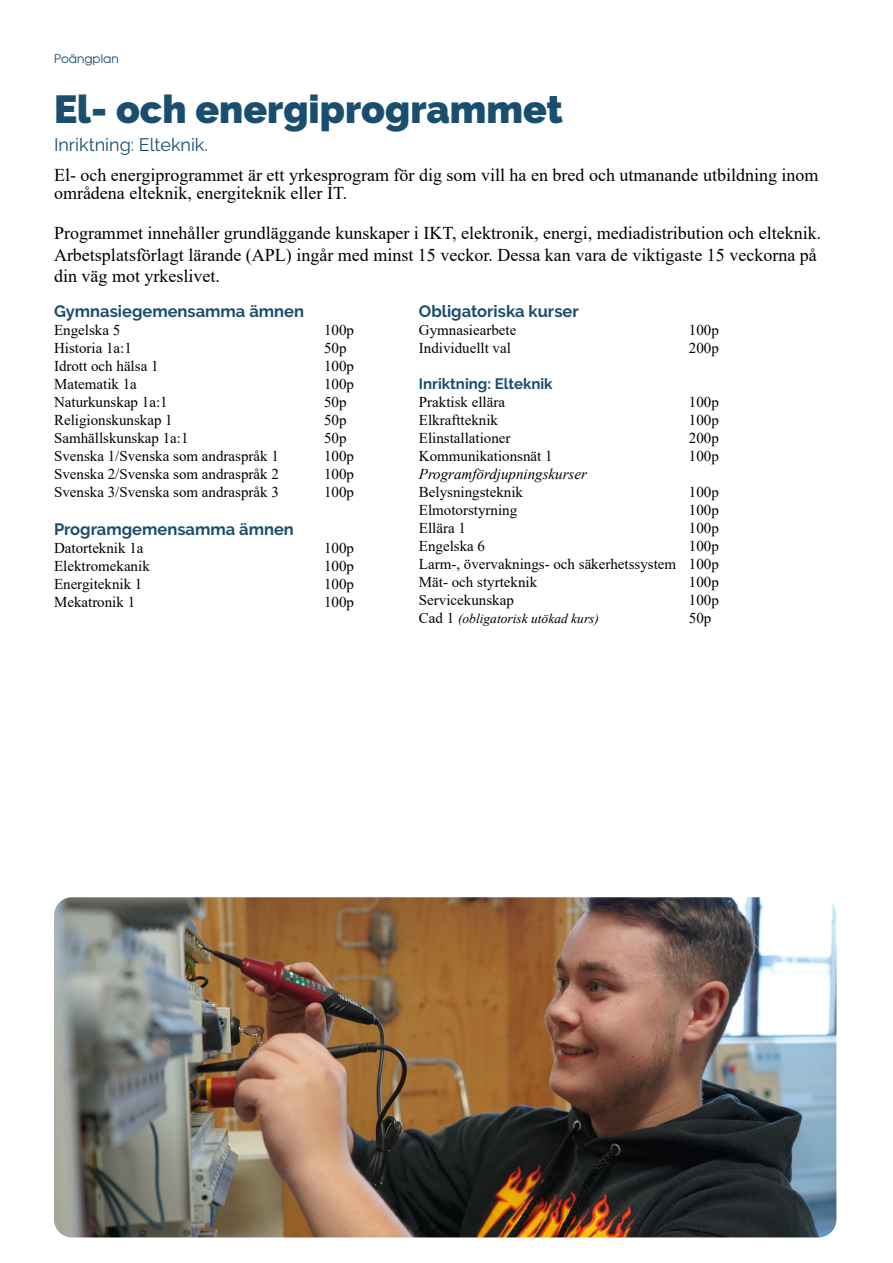
<style>
.page{position:relative;width:893px;height:1263px;background:#fff}
.page>*{position:absolute;margin:0;border:0;box-sizing:border-box;transform-origin:0 0}
.t1{font:900 39px "Raleway";color:#1a4e6e}
.t2{font:18px/18px "Times New Roman";color:#000001}
.t3{font:18px "Raleway";color:#1a4e6e}
.t4{font:700 16.5px "Raleway";color:#1a4e6e}
.t5{font:15px "Times New Roman";color:#000001}
.t6{font:italic 15px "Times New Roman";color:#000001}
.t7{font:700 15px "Raleway";color:#1a4e6e}
.t8{font:italic 13.5px "Times New Roman";color:#000001}
.t9{font:12px "Avant Garde";color:#1a4e6e}
.s1{font-style:normal;font-size:15px}
</style>
<div class="page">
<img style="left:54px;top:897px;width:782px;height:340px">
<p class="t9" style="left:54px;top:51px;width:66px">Poängplan</p>
<p class="t1" style="left:54px;top:86px;width:511px">El- och energiprogrammet</p>
<p class="t3" style="left:54px;top:134px;width:155px">Inriktning: Elteknik.</p>
<p class="t2" style="left:54px;top:166px;width:766px">El- och energiprogrammet är ett yrkesprogram för dig som vill ha en bred och utmanande utbildning inom områdena elteknik, energiteknik eller IT.</p>
<p class="t2" style="left:54px;top:223px;width:769px">Programmet innehåller grundläggande kunskaper i IKT, elektronik, energi, mediadistribution och elteknik.</p>
<p class="t2" style="left:54px;top:243px;width:764px;line-height:21.6px">Arbetsplatsförlagt lärande (APL) ingår med minst 15 veckor. Dessa kan vara de viktigaste 15 veckorna på din väg mot yrkeslivet.</p>
<p class="t4" style="left:54px;top:302px;width:252px">Gymnasiegemensamma ämnen</p>
<p class="t5" style="left:54px;top:320px;width:68px">Engelska 5</p>
<p class="t5" style="left:324px;top:320px;width:31px">100p</p>
<p class="t5" style="left:54px;top:338px;width:79px">Historia 1a:1</p>
<p class="t5" style="left:324px;top:338px;width:24px">50p</p>
<p class="t5" style="left:54px;top:356px;width:106px">Idrott och hälsa 1</p>
<p class="t5" style="left:324px;top:356px;width:31px">100p</p>
<p class="t5" style="left:54px;top:374px;width:84px">Matematik 1a</p>
<p class="t5" style="left:324px;top:374px;width:31px">100p</p>
<p class="t5" style="left:54px;top:392px;width:115px">Naturkunskap 1a:1</p>
<p class="t5" style="left:324px;top:392px;width:24px">50p</p>
<p class="t5" style="left:54px;top:410px;width:120px">Religionskunskap 1</p>
<p class="t5" style="left:324px;top:410px;width:24px">50p</p>
<p class="t5" style="left:54px;top:428px;width:136px">Samhällskunskap 1a:1</p>
<p class="t5" style="left:324px;top:428px;width:24px">50p</p>
<p class="t5" style="left:54px;top:446px;width:226px">Svenska 1/Svenska som andraspråk 1</p>
<p class="t5" style="left:324px;top:446px;width:31px">100p</p>
<p class="t5" style="left:54px;top:464px;width:226px">Svenska 2/Svenska som andraspråk 2</p>
<p class="t5" style="left:324px;top:464px;width:31px">100p</p>
<p class="t5" style="left:54px;top:482px;width:226px">Svenska 3/Svenska som andraspråk 3</p>
<p class="t5" style="left:324px;top:482px;width:31px">100p</p>
<p class="t4" style="left:54px;top:520px;width:241px">Programgemensamma ämnen</p>
<p class="t5" style="left:54px;top:538px;width:91px">Datorteknik 1a</p>
<p class="t5" style="left:324px;top:538px;width:31px">100p</p>
<p class="t5" style="left:54px;top:556px;width:97px">Elektromekanik</p>
<p class="t5" style="left:324px;top:556px;width:31px">100p</p>
<p class="t5" style="left:54px;top:574px;width:90px">Energiteknik 1</p>
<p class="t5" style="left:324px;top:574px;width:31px">100p</p>
<p class="t5" style="left:54px;top:592px;width:83px">Mekatronik 1</p>
<p class="t5" style="left:324px;top:592px;width:31px">100p</p>
<p class="t4" style="left:419px;top:302px;width:161px">Obligatoriska kurser</p>
<p class="t5" style="left:419px;top:320px;width:99px">Gymnasiearbete</p>
<p class="t5" style="left:689px;top:320px;width:31px">100p</p>
<p class="t5" style="left:419px;top:338px;width:94px">Individuellt val</p>
<p class="t5" style="left:689px;top:338px;width:31px">200p</p>
<p class="t7" style="left:419px;top:376px;width:135px">Inriktning: Elteknik</p>
<p class="t5" style="left:419px;top:392px;width:88px">Praktisk ellära</p>
<p class="t5" style="left:689px;top:392px;width:31px">100p</p>
<p class="t5" style="left:419px;top:410px;width:81px">Elkraftteknik</p>
<p class="t5" style="left:689px;top:410px;width:31px">100p</p>
<p class="t5" style="left:419px;top:428px;width:93px">Elinstallationer</p>
<p class="t5" style="left:689px;top:428px;width:31px">200p</p>
<p class="t5" style="left:419px;top:446px;width:135px">Kommunikationsnät 1</p>
<p class="t5" style="left:689px;top:446px;width:31px">100p</p>
<p class="t6" style="left:419px;top:464px;width:170px">Programfördjupningskurser</p>
<p class="t5" style="left:419px;top:482px;width:106px">Belysningsteknik</p>
<p class="t5" style="left:689px;top:482px;width:31px">100p</p>
<p class="t5" style="left:419px;top:500px;width:100px">Elmotorstyrning</p>
<p class="t5" style="left:689px;top:500px;width:31px">100p</p>
<p class="t5" style="left:419px;top:518px;width:49px">Ellära 1</p>
<p class="t5" style="left:689px;top:518px;width:31px">100p</p>
<p class="t5" style="left:419px;top:536px;width:68px">Engelska 6</p>
<p class="t5" style="left:689px;top:536px;width:31px">100p</p>
<p class="t5" style="left:419px;top:554px;width:301px">Larm-, övervaknings- och säkerhetssystem 100p</p>
<p class="t5" style="left:419px;top:572px;width:120px">Mät- och styrteknik</p>
<p class="t5" style="left:689px;top:572px;width:31px">100p</p>
<p class="t5" style="left:419px;top:590px;width:96px">Servicekunskap</p>
<p class="t5" style="left:689px;top:590px;width:31px">100p</p>
<p class="t8" style="left:419px;top:610px;width:182px"><span class="s1">Cad 1</span> (obligatorisk utökad kurs)</p>
<p class="t5" style="left:689px;top:608px;width:24px">50p</p>
</div>
